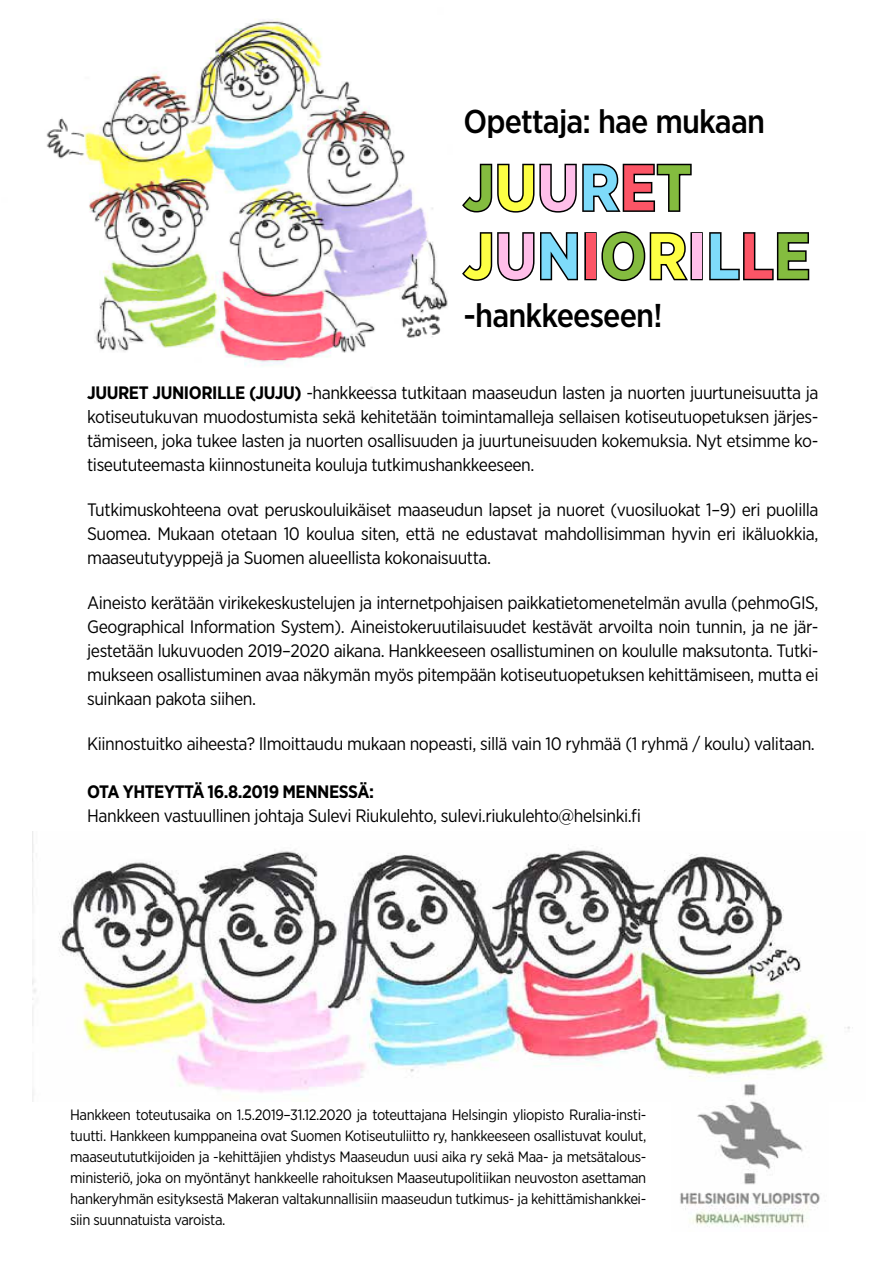
<style>
.page{position:relative;width:893px;height:1263px;background:#fff}
.page>*{position:absolute;margin:0;border:0;box-sizing:border-box;transform-origin:0 0}
.t1{font:700 64.5px/68.4px "Gotham Narrow";color:#84bc3f}
.t2{font:500 33px "Gotham Narrow";letter-spacing:-.025em;color:#000}
.t3{font:18px/24px "Gotham Narrow";letter-spacing:-.025em;color:#000;text-align:justify}
.t4{font:700 18px "Gotham Narrow";letter-spacing:-.025em;color:#000}
.t5{font:15px/21px "Gotham Narrow";letter-spacing:-.025em;color:#000;text-align:justify}
.s1{color:#fdff44}
.s2{color:#ffbee9}
.s3{color:#7edbfa}
.s4{color:#fc5566}
.s5{font-weight:700}
</style>
<div class="page">
<img style="left:46px;top:18px;width:402px;height:371px">
<svg style="left:462px;top:163px;width:230px;height:50px"></svg>
<svg style="left:462px;top:232px;width:116px;height:49px"></svg>
<div style="left:584px;top:232px;width:13px;height:48px;border:3px solid #000"></div>
<svg style="left:601px;top:231px;width:90px;height:51px"></svg>
<div style="left:690px;top:232px;width:13px;height:48px;border:3px solid #000"></div>
<svg style="left:709px;top:232px;width:101px;height:49px"></svg>
<img style="left:32px;top:831px;width:821px;height:270px">
<img style="left:671px;top:1082px;width:157px;height:145px">
<h2 class="t2" style="left:463px;top:100px;width:303px">Opettaja: hae mukaan</h2>
<h1 class="t1" style="left:463px;top:153px;width:349px">J<span class="s1">U</span><span class="s2">U</span><span class="s3">R</span><span class="s4">E</span>T<br><span class="s1">J</span><span class="s2">U</span><span class="s3">N</span><span class="s4">I</span>O<span class="s1">R</span><span class="s2">I</span><span class="s3">L</span><span class="s4">L</span>E</h1>
<h2 class="t2" style="left:463px;top:295px;width:200px">-hankkeeseen!</h2>
<p class="t3" style="left:87px;top:381px;width:733px"><span class="s5">JUURET JUNIORILLE (JUJU)</span> -hankkeessa tutkitaan maaseudun lasten ja nuorten juurtuneisuutta ja kotiseutukuvan muodostumista sekä kehitetään toimintamalleja sellaisen kotiseutuopetuksen järjes&shy;tämiseen, joka tukee lasten ja nuorten osallisuuden ja juurtuneisuuden kokemuksia. Nyt etsimme ko&shy;tiseututeemasta kiinnostuneita kouluja tutkimushankkeeseen.</p>
<p class="t3" style="left:87px;top:497px;width:733px">Tutkimuskohteena ovat peruskouluikäiset maaseudun lapset ja nuoret (vuosiluokat 1–9) eri puolilla Suomea. Mukaan otetaan 10 koulua siten, että ne edustavat mahdollisimman hyvin eri ikäluokkia, maaseututyyppejä ja Suomen alueellista kokonaisuutta.</p>
<p class="t3" style="left:87px;top:590px;width:733px">Aineisto kerätään virikekeskustelujen ja internetpohjaisen paikkatietomenetelmän avulla (pehmoGIS, Geographical Information System). Aineistokeruutilaisuudet kestävät arvoilta noin tunnin, ja ne jär&shy;jestetään lukuvuoden 2019–2020 aikana. Hankkeeseen osallistuminen on koululle maksutonta. Tutki&shy;mukseen osallistuminen avaa näkymän myös pitempään kotiseutuopetuksen kehittämiseen, mutta ei suinkaan pakota siihen.</p>
<p class="t3" style="left:87px;top:731px;width:729px">Kiinnostuitko aiheesta? Ilmoittaudu mukaan nopeasti, sillä vain 10 ryhmää (1 ryhmä / koulu) valitaan.</p>
<p class="t4" style="left:87px;top:780px;width:288px">OTA YHTEYTTÄ 16.8.2019 MENNESSÄ:</p>
<p class="t3" style="left:87px;top:803px;width:555px">Hankkeen vastuullinen johtaja Sulevi Riukulehto, sulevi.riukulehto@helsinki.fi</p>
<p class="t5" style="left:70px;top:1104px;width:578px">Hankkeen toteutusaika on 1.5.2019–31.12.2020 ja toteuttajana Helsingin yliopisto Ruralia-insti&shy;tuutti. Hankkeen kumppaneina ovat Suomen Kotiseutuliitto ry, hankkeeseen osallistuvat koulut, maaseutututkijoiden ja -kehittäjien yhdistys Maaseudun uusi aika ry sekä Maa- ja metsätalous&shy;ministeriö, joka on myöntänyt hankkeelle rahoituksen Maaseutupolitiikan neuvoston asettaman hankeryhmän esityksestä Makeran valtakunnallisiin maaseudun tutkimus- ja kehittämishankkei&shy;siin suunnatuista varoista.</p>
</div>
